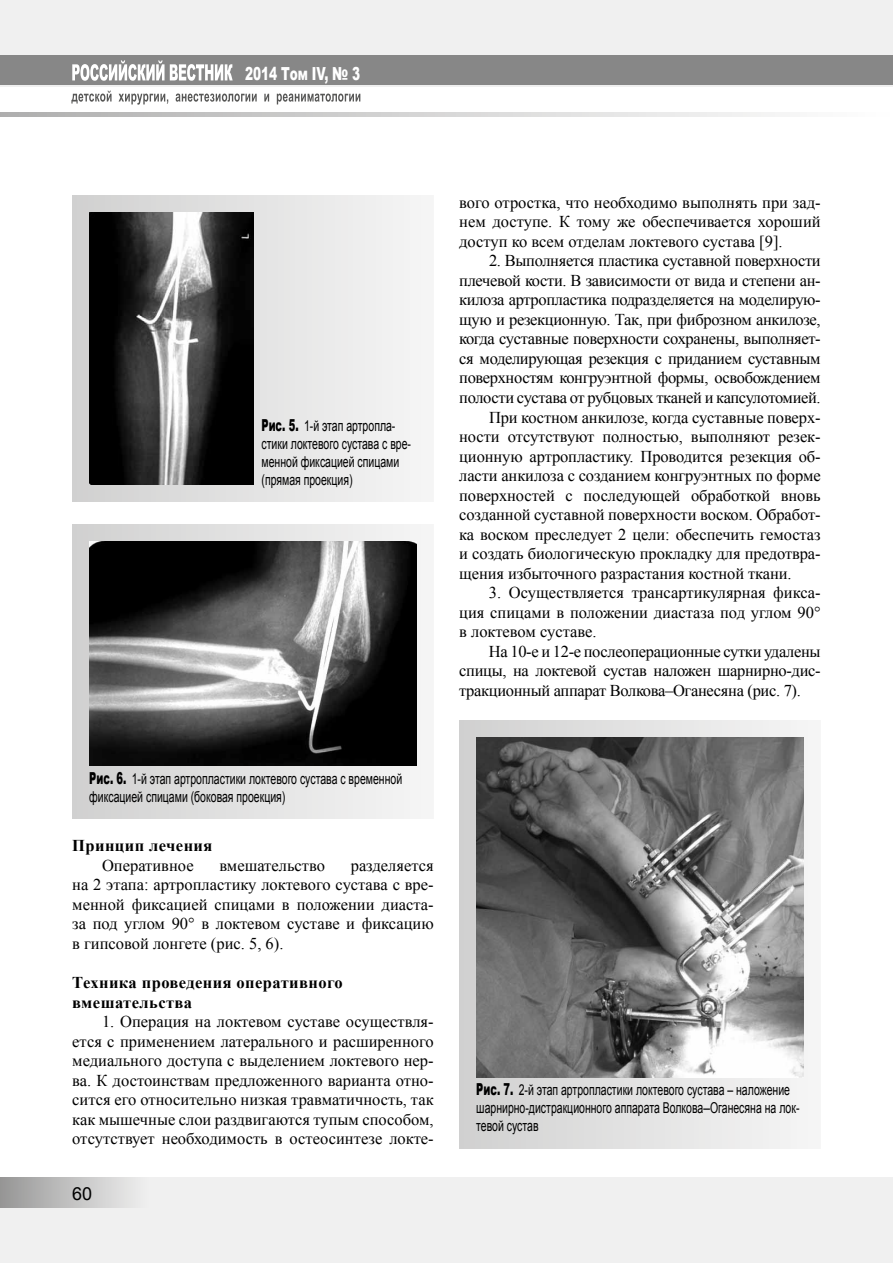
<style>
.page{position:relative;width:893px;height:1263px;background:#fff}
.page>*{position:absolute;margin:0;border:0;box-sizing:border-box;transform-origin:0 0}
.t1{font:900 18px "Arial";letter-spacing:-.005em;color:#fff;scale:.67 1}
.t2{font:18px "Arial";color:#000}
.t3{font:16.5px/19.5px "Times New Roman";letter-spacing:-.005em;color:#000;text-align:justify}
.t4{font:700 16.5px/19.5px "Times New Roman";letter-spacing:.025em;color:#000}
.t5{font:15px/18px "Arial";color:#000;scale:.7 1}
.s1{font-weight:900;font-size:16.5px}
</style>
<div class="page">
<div style="left:0;top:0;width:893px;height:87px;background:#f0f0f0"></div>
<div style="left:0;top:1178px;width:893px;height:85px;background:#f0f0f0"></div>
<div style="left:0;top:55px;width:893px;height:30px;background:#878787"></div>
<div style="left:0;top:1178px;width:149px;height:30px;background:linear-gradient(to right,#979696,#f1f1f1)"></div>
<svg style="left:0;top:113px;width:775px;height:4px;background:#d1d1d1"></svg>
<svg style="left:71px;top:91px;width:289px;height:14px"></svg>
<svg style="left:72px;top:60px;width:161px;height:21px"></svg>
<div style="left:72px;top:525px;width:362px;height:294px;background:linear-gradient(to right,#cbcbcb,#f2f2f2)"></div>
<img style="left:89px;top:542px;width:328px;height:224px">
<div style="left:72px;top:196px;width:362px;height:306px;background:linear-gradient(to right,#c7c7c7,#f7f7f7)"></div>
<img style="left:89px;top:213px;width:164px;height:272px">
<svg style="left:459px;top:721px;width:349px;height:427px"></svg>
<img style="left:476px;top:738px;width:328px;height:339px">
<p class="t1" style="left:245px;top:61px;width:173px">2014 Том IV, № 3</p>
<p class="t5" style="left:261px;top:416px;width:215px"><span class="s1">Рис. 5.</span> 1‑й этап артропла&shy;стики локтевого сустава с вре&shy;менной фиксацией спицами (прямая проекция)</p>
<p class="t3" style="left:459px;top:192px;width:363px">вого отростка, что необходимо выполнять при зад&shy;нем доступе. К тому же обеспечивается хороший доступ ко всем отделам локтевого сустава [9].</p>
<p class="t3" style="left:489px;top:251px;width:333px">2. Выполняется пластика суставной поверхности</p>
<p class="t3" style="left:459px;top:270px;width:363px">плечевой кости. В зависимости от вида и степени ан-</p>
<p class="t3" style="left:459px;top:290px;width:363px">килоза артропластика подразделяется на моделирую-</p>
<p class="t3" style="left:459px;top:309px;width:363px">щую и резекционную. Так, при фиброзном анкилозе,</p>
<p class="t3" style="left:459px;top:329px;width:363px">когда суставные поверхности сохранены, выполняет-</p>
<p class="t3" style="left:459px;top:348px;width:363px">ся моделирующая резекция с приданием суставным</p>
<p class="t3" style="left:459px;top:368px;width:363px">поверхностям конгруэнтной формы, освобождением</p>
<p class="t3" style="left:459px;top:387px;width:363px">полости сустава от рубцовых тканей и капсулотомией.</p>
<p class="t3" style="left:489px;top:407px;width:333px">При костном анкилозе, когда суставные поверх-</p>
<p class="t3" style="left:459px;top:426px;width:363px">ности отсутствуют полностью, выполняют резек-</p>
<p class="t3" style="left:459px;top:446px;width:363px">ционную артропластику. Проводится резекция об-</p>
<p class="t3" style="left:459px;top:465px;width:363px">ласти анкилоза с созданием конгруэнтных по форме</p>
<p class="t3" style="left:459px;top:485px;width:363px">поверхностей с последующей обработкой вновь</p>
<p class="t3" style="left:459px;top:504px;width:363px">созданной суставной поверхности воском. Обработ-</p>
<p class="t3" style="left:459px;top:524px;width:363px">ка воском преследует 2 цели: обеспечить гемостаз</p>
<p class="t3" style="left:459px;top:543px;width:363px">и создать биологическую прокладку для предотвра-</p>
<p class="t3" style="left:459px;top:563px;width:334px">щения избыточного разрастания костной ткани.</p>
<p class="t3" style="left:459px;top:582px;width:363px;text-indent:30px">3. Осуществляется трансартикулярная фикса&shy;ция спицами в положении диастаза под углом 90° в локтевом суставе.</p>
<p class="t3" style="left:459px;top:641px;width:363px;text-indent:30px">На 10‑е и 12‑е послеоперационные сутки удалены спицы, на локтевой сустав наложен шарнирно-дис&shy;тракционный аппарат Волкова–Оганесяна (рис. 7).</p>
<p class="t5" style="left:89px;top:770px;width:449px"><span class="s1">Рис. 6.</span> 1‑й этап артропластики локтевого сустава с временной фиксацией спицами (боковая проекция)</p>
<p class="t4" style="left:72px;top:836px;width:142px">Принцип лечения</p>
<p class="t3" style="left:102px;top:855px;width:93px">Оперативное</p>
<p class="t3" style="left:219px;top:855px;width:107px">вмешательство</p>
<p class="t3" style="left:72px;top:855px;width:363px;text-indent:278px">разделяется на 2 этапа: артропластику локтевого сустава с вре&shy;менной фиксацией спицами в положении диаста&shy;за под углом 90° в локтевом суставе и фиксацию в гипсовой лонгете (рис. 5, 6).</p>
<p class="t4" style="left:72px;top:972px;width:272px">Техника проведения оперативного вмешательства</p>
<p class="t3" style="left:72px;top:1011px;width:363px;text-indent:30px">1. Операция на локтевом суставе осуществля&shy;ется с применением латерального и расширенного медиального доступа с выделением локтевого нер&shy;ва. К достоинствам предложенного варианта отно&shy;сится его относительно низкая травматичность, так как мышечные слои раздвигаются тупым способом, отсутствует необходимость в остеосинтезе локте-</p>
<p class="t2" style="left:72px;top:1181px;width:22px">60</p>
<p class="t5" style="left:476px;top:1081px;width:463px"><span class="s1">Рис. 7.</span> 2‑й этап артропластики локтевого сустава – наложение шарнирно-дистракционного аппарата Волкова–Оганесяна на лок&shy;тевой сустав</p>
</div>
